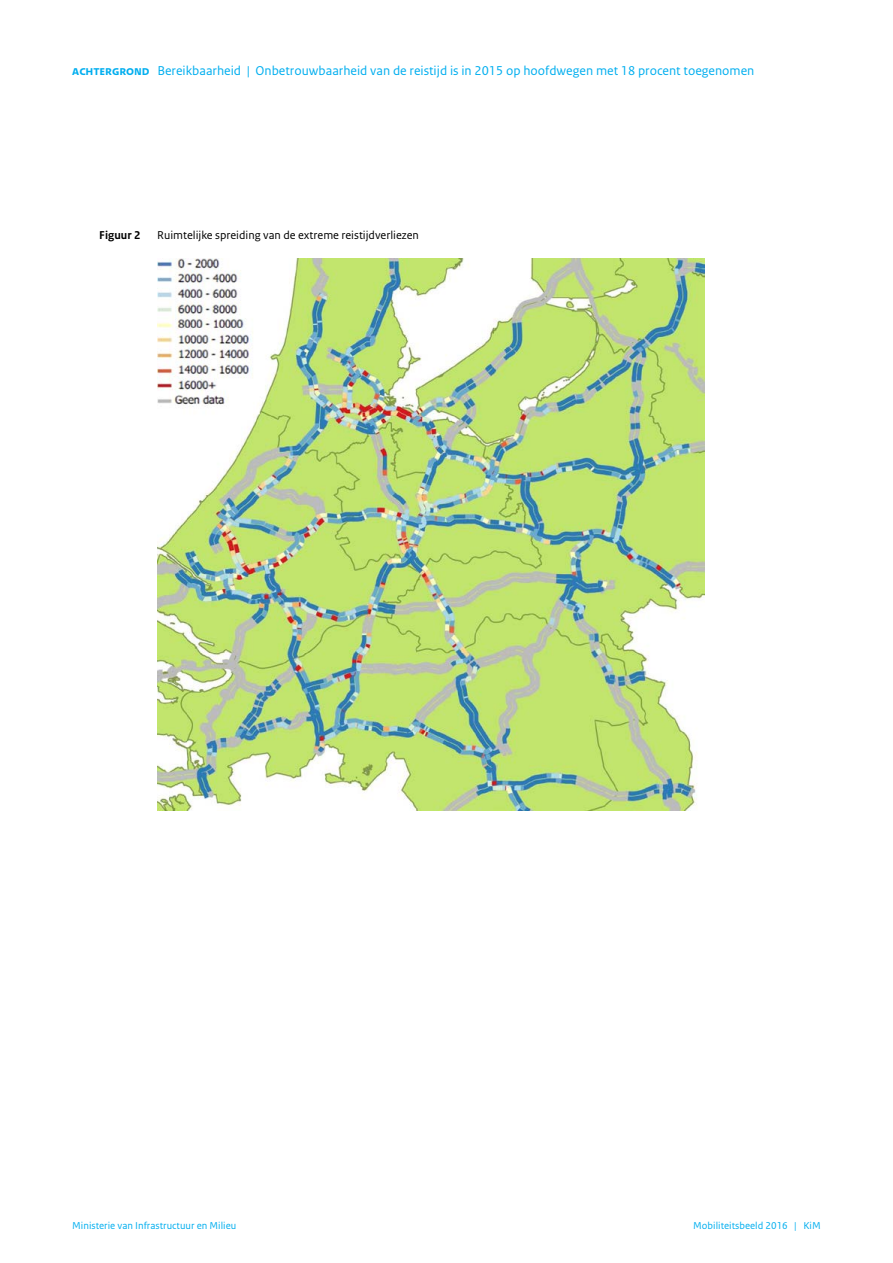
<style>
.page{position:relative;width:893px;height:1263px;background:#fff}
.page>*{position:absolute;margin:0;border:0;box-sizing:border-box;transform-origin:0 0}
.t1{font:13.5px "Rijksoverheid Sans Text";color:#00aeef}
.t2{font:12px "Rijksoverheid Sans Text";color:#000}
.t3{font:700 12px "Rijksoverheid Sans Text";color:#000}
.t4{font:10.5px "Rijksoverheid Sans Text";color:#00aeef}
.s1{font-weight:700}
</style>
<div class="page">
<img style="left:157px;top:259px;width:548px;height:551px">
<p class="t1" style="left:72px;top:63px;width:684px"><span class="s1">achtergrond</span> Bereikbaarheid | Onbetrouwbaarheid van de reistijd is in 2015 op hoofdwegen met 18 procent toegenomen</p>
<p class="t3" style="left:99px;top:228px;width:42px">Figuur 2</p>
<p class="t2" style="left:157px;top:228px;width:263px">Ruimtelijke spreiding van de extreme reistijdverliezen</p>
<p class="t4" style="left:72px;top:1220px;width:165px">Ministerie van Infrastructuur en Milieu</p>
<p class="t4" style="left:693px;top:1220px;width:129px">Mobiliteitsbeeld 2016 | KiM</p>
</div>
